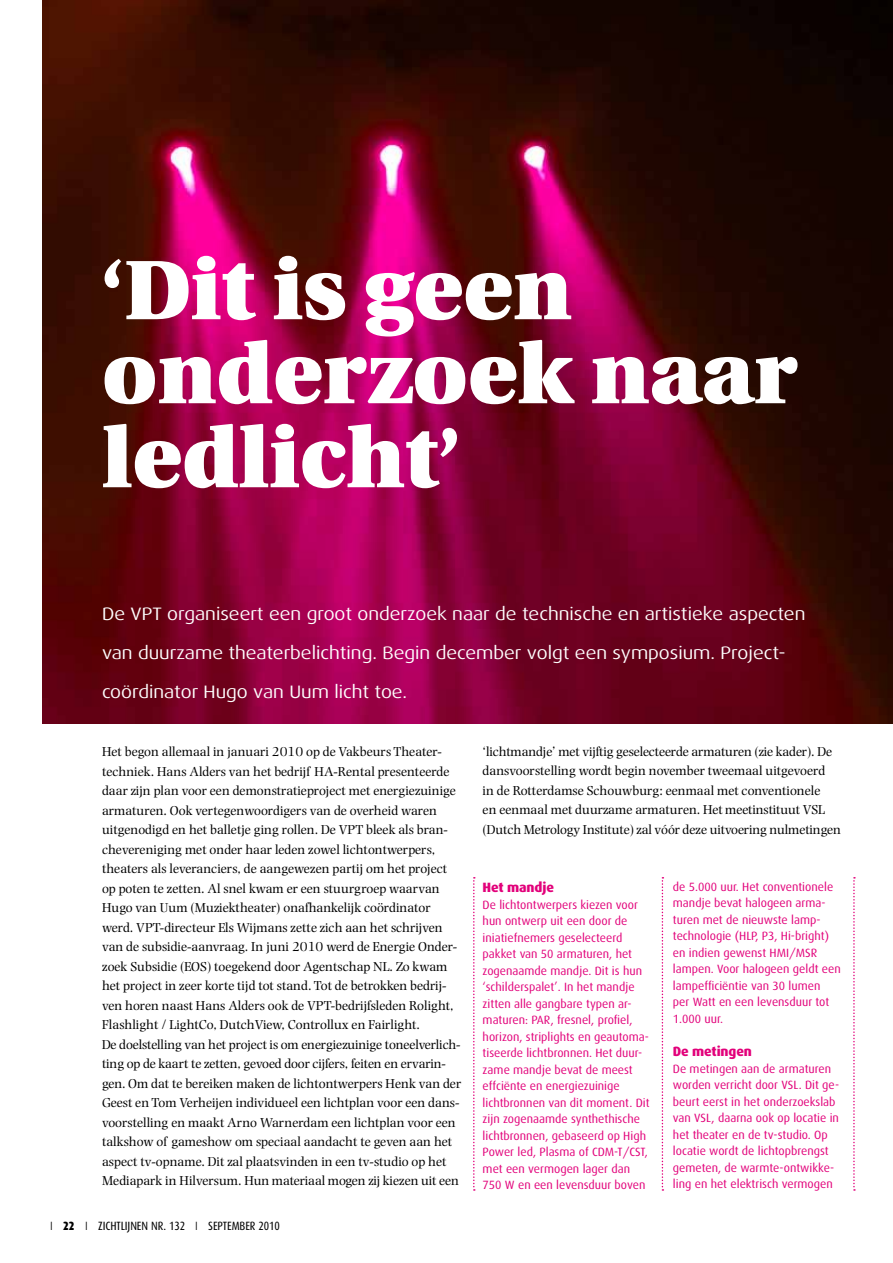
<style>
.page{position:relative;width:893px;height:1263px;background:#fff}
.page>*{position:absolute;margin:0;border:0;box-sizing:border-box;transform-origin:0 0}
.t1{font:900 84px/84px "Utopia";color:#fff}
.t2{font:18px/39px "Dax Wide";color:#fff}
.t3{font:13.5px/19.5px "Photina";color:#000}
.t4{font:800 13.5px "Dax";letter-spacing:-.01em;color:#e2007a}
.t5{font:12px/16.5px "Dax";color:#e2007a}
.t6{font:12px "Dax Condensed";letter-spacing:-.005em;color:#000}
.s1{font-weight:300}
.s2{font-weight:900}
</style>
<div class="page">
<img style="left:43px;top:0;width:850px;height:724px">
<svg style="left:473px;top:877px;width:2px;height:314px"></svg>
<svg style="left:662px;top:877px;width:1px;height:314px"></svg>
<svg style="left:853px;top:877px;width:2px;height:314px"></svg>
<h1 class="t1" style="left:102px;top:249px;width:697px">‘Dit is geen onderzoek naar ledlicht’</h1>
<h2 class="t2" style="left:102px;top:594px;width:705px">De VPT organiseert een groot onderzoek naar de technische en artistieke aspecten van duurzame theaterbelichting. Begin december volgt een symposium. Project&shy;coördinator Hugo van Uum licht toe.</h2>
<p class="t3" style="left:102px;top:742px;width:361px">Het begon allemaal in januari 2010 op de Vakbeurs Theater&shy;techniek. Hans Alders van het bedrijf HA-Rental presenteerde daar zijn plan voor een demonstratieproject met energiezuinige armaturen. Ook vertegenwoordigers van de overheid waren uitgenodigd en het balletje ging rollen. De VPT bleek als bran&shy;chevereniging met onder haar leden zowel lichtontwerpers, theaters als leveranciers, de aangewezen partij om het project op poten te zetten. Al snel kwam er een stuurgroep waarvan Hugo van Uum (Muziektheater) onafhankelijk coördinator werd. VPT-directeur Els Wijmans zette zich aan het schrijven van de subsidie-aanvraag. In juni 2010 werd de Energie Onder&shy;zoek Subsidie (EOS) toegekend door Agentschap NL. Zo kwam het project in zeer korte tijd tot stand. Tot de betrokken bedrij&shy;ven horen naast Hans Alders ook de VPT-bedrijfsleden Rolight, Flashlight / LightCo, DutchView, Controllux en Fairlight.<br>De doelstelling van het project is om energiezuinige toneelverlich&shy;ting op de kaart te zetten, gevoed door cijfers, feiten en ervarin&shy;gen. Om dat te bereiken maken de lichtontwerpers Henk van der Geest en Tom Verheijen individueel een lichtplan voor een dans&shy;voorstelling en maakt Arno Warnerdam een lichtplan voor een talkshow of gameshow om speciaal aandacht te geven aan het aspect tv-opname. Dit zal plaatsvinden in een tv-studio op het Mediapark in Hilversum. Hun materiaal mogen zij kiezen uit een</p>
<p class="t3" style="left:483px;top:742px;width:360px">‘lichtmandje’ met vijftig geselecteerde armaturen (zie kader). De dansvoorstelling wordt begin november tweemaal uitgevoerd<br>in de Rotterdamse Schouwburg: eenmaal met conventionele<br>en eenmaal met duurzame armaturen. Het meetinstituut VSL (Dutch Metrology Institute) zal vóór deze uitvoering nulmetingen</p>
<p class="t4" style="left:483px;top:880px;width:73px">Het mandje</p>
<p class="t5" style="left:483px;top:896px;width:169px">De lichtontwerpers kiezen voor hun ontwerp uit een door de iniatiefnemers geselecteerd pakket van 50 armaturen, het zogenaamde mandje. Dit is hun ‘schilderspalet’. I n het mandje zitten alle gangbare typen ar&shy;maturen: PAR, fresnel, profiel, horizon, striplights en geautoma&shy;tiseerde lichtbronnen. Het duur&shy;zame mandje bevat de meest effciënte en energiezuinige lichtbronnen van dit moment. Dit zijn zogenaamde synthethische lichtbronnen, gebaseerd op High<br>Power led, Plasma of CDM-T/CST, met een vermogen lager dan<br>750 W en een levensduur boven</p>
<p class="t5" style="left:673px;top:879px;width:169px">de 5.000 uur. Het conventionele mandje bevat halogeen arma&shy;turen met de nieuwste lamp&shy;technologie (HLP, P3, Hi-bright) en indien gewenst HMI/MSR lampen. Voor halogeen geldt een lampefficiëntie van 30 lumen<br>per Watt en een levensduur tot<br>1.000 uur.</p>
<p class="t4" style="left:673px;top:1043px;width:80px">De metingen</p>
<p class="t5" style="left:673px;top:1060px;width:168px">De metingen aan de armaturen worden verricht door VSL. Dit ge&shy;beurt eerst in het onderzoekslab van VSL, daarna ook op locatie in het theater en de tv-studio. Op locatie wordt de lichtopbrengst gemeten, de warmte-ontwikke&shy;ling en het elektrisch vermogen</p>
<p class="t6" style="left:50px;top:1219px;width:58px"><span class="s1">I</span> <span class="s2">22</span> <span class="s1">I</span> ZICHTLI</p>
<p class="t6" style="left:128px;top:1219px;width:10px">JNEN</p>
<p class="t6" style="left:151px;top:1219px;width:130px">NR. 132 <span class="s1">I</span> SEPTEMBER 2010</p>
</div>
